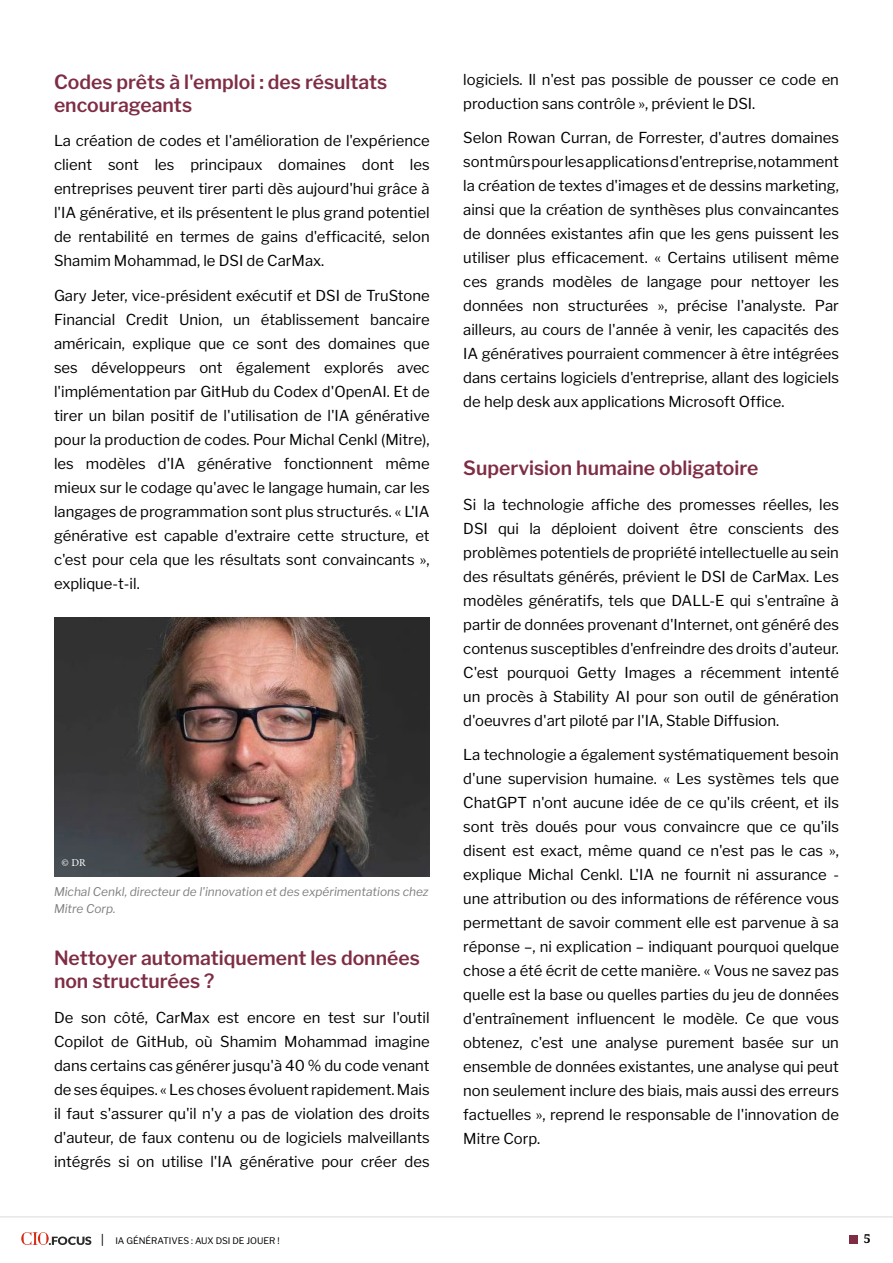
<style>
.page{position:relative;width:893px;height:1263px;background:#fff}
.page>*{position:absolute;margin:0;border:0;box-sizing:border-box;transform-origin:0 0}
.t1{font:600 19.5px/22.5px "Libre Franklin";color:#7e2d45}
.t2{font:15px/24px "Libre Franklin";color:#000;text-align:justify}
.t3{font:700 12.3px "Noto Serif";color:#000}
.t4{font:italic 12px/16.5px "Libre Franklin";color:#808080}
.t5{font:10.5px "Minion Pro";color:#fff}
.t6{font:9px "Libre Franklin";color:#000}
</style>
<div class="page">
<div style="left:849px;top:1235px;width:8px;height:9px;background:#7e2d45"></div>
<hr style="left:0;top:1216px;width:893px;height:1px;background:#dadada">
<svg style="left:21px;top:1232px;width:70px;height:13px"></svg>
<img style="left:54px;top:618px;width:376px;height:258px">
<h1 class="t1" style="left:54px;top:71px;width:335px">Codes prêts à l'emploi : des résultats encourageants</h1>
<p class="t2" style="left:54px;top:129px;width:377px">La création de codes et l'amélioration de l'expérience client sont les principaux domaines dont les entreprises peuvent tirer parti dès aujourd'hui grâce à l'IA générative, et ils présentent le plus grand potentiel de rentabilité en termes de gains d'efficacité, selon Shamim Mohammad, le DSI de CarMax.</p>
<p class="t2" style="left:54px;top:283px;width:377px">Gary Jeter, vice-président exécutif et DSI de TruStone Financial Credit Union, un établissement bancaire américain, explique que ce sont des domaines que ses développeurs ont également explorés avec l'implémentation par GitHub du Codex d'OpenAI. Et de tirer un bilan positif de l'utilisation de l'IA générative pour la production de codes. Pour Michal Cenkl (Mitre), les modèles d'IA générative fonctionnent même mieux sur le codage qu'avec le langage humain, car les langages de programmation sont plus structurés. « L'IA générative est capable d'extraire cette structure, et c'est pour cela que les résultats sont convaincants », explique-t-il.</p>
<p class="t5" style="left:62px;top:855px;width:25px">© DR</p>
<p class="t4" style="left:54px;top:883px;width:376px">Michal Cenkl, directeur de l'innovation et des expérimentations chez<br>Mitre Corp.</p>
<h1 class="t1" style="left:54px;top:947px;width:367px">Nettoyer automatiquement les données non structurées ?</h1>
<p class="t2" style="left:54px;top:1005px;width:377px">De son côté, CarMax est encore en test sur l'outil Copilot de GitHub, où Shamim Mohammad imagine dans certains cas générer jusqu'à 40 % du code venant de ses équipes. « Les choses évoluent rapidement. Mais il faut s'assurer qu'il n'y a pas de violation des droits d'auteur, de faux contenu ou de logiciels malveillants intégrés si on utilise l'IA générative pour créer des</p>
<p class="t2" style="left:463px;top:67px;width:377px">logiciels. Il n'est pas possible de pousser ce code en production sans contrôle », prévient le DSI.</p>
<p class="t2" style="left:463px;top:126px;width:377px">Selon Rowan Curran, de Forrester, d'autres domaines sont mûrs pour les applications d'entreprise, notamment la création de textes d'images et de dessins marketing, ainsi que la création de synthèses plus convaincantes de données existantes afin que les gens puissent les utiliser plus efficacement. « Certains utilisent même ces grands modèles de langage pour nettoyer les données non structurées », précise l'analyste. Par ailleurs, au cours de l'année à venir, les capacités des IA génératives pourraient commencer à être intégrées dans certains logiciels d'entreprise, allant des logiciels de help desk aux applications Microsoft Office.</p>
<h1 class="t1" style="left:463px;top:457px;width:296px">Supervision humaine obligatoire</h1>
<p class="t2" style="left:463px;top:492px;width:377px">Si la technologie affiche des promesses réelles, les DSI qui la déploient doivent être conscients des problèmes potentiels de propriété intellectuelle au sein des résultats générés, prévient le DSI de CarMax. Les modèles génératifs, tels que DALL-E qui s'entraîne à partir de données provenant d'Internet, ont généré des contenus susceptibles d'enfreindre des droits d'auteur.<br>C'est pourquoi Getty Images a récemment intenté un procès à Stability AI pour son outil de génération d'oeuvres d'art piloté par l'IA, Stable Diffusion.</p>
<p class="t2" style="left:463px;top:743px;width:377px">La technologie a également systématiquement besoin d'une supervision humaine. « Les systèmes tels que ChatGPT n'ont aucune idée de ce qu'ils créent, et ils sont très doués pour vous convaincre que ce qu'ils disent est exact, même quand ce n'est pas le cas », explique Michal Cenkl. L'IA ne fournit ni assurance - une attribution ou des informations de référence vous permettant de savoir comment elle est parvenue à sa réponse –, ni explication – indiquant pourquoi quelque chose a été écrit de cette manière. « Vous ne savez pas quelle est la base ou quelles parties du jeu de données d'entraînement influencent le modèle. Ce que vous obtenez, c'est une analyse purement basée sur un ensemble de données existantes, une analyse qui peut non seulement inclure des biais, mais aussi des erreurs factuelles », reprend le responsable de l'innovation de Mitre Corp.</p>
<p class="t6" style="left:99px;top:1236px;width:182px"><sup>|</sup> IA GÉNÉRATIVES : AUX DSI DE JOUER !</p>
<p class="t3" style="left:864px;top:1230px;width:8px">5</p>
</div>
